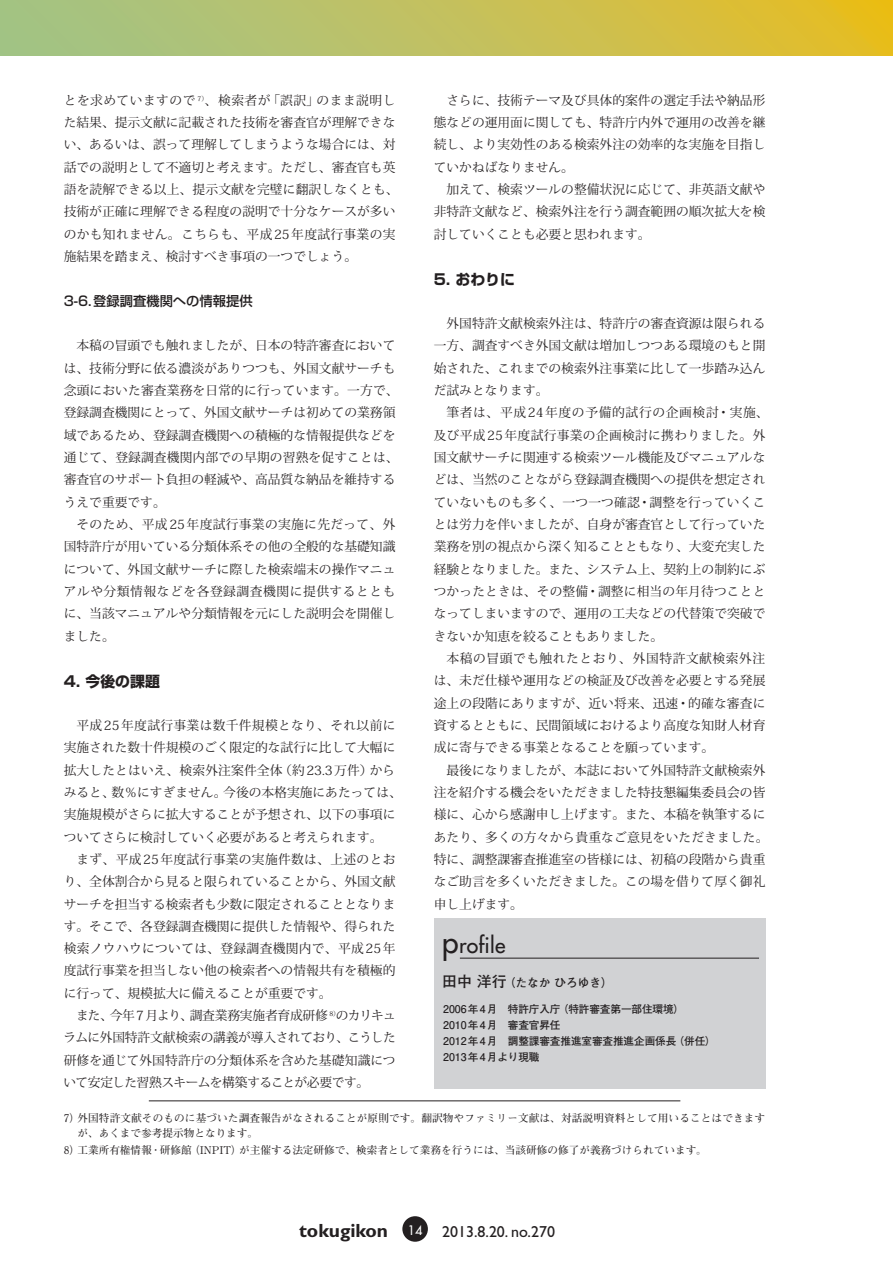
<style>
.page{position:relative;width:893px;height:1263px;background:#fff}
.page>*{position:absolute;margin:0;border:0;box-sizing:border-box;transform-origin:0 0}
.t1{font:21.3px "Futura";letter-spacing:.01em;color:#231f20}
.t2{font:15.9px "Gill Sans";color:#231f20}
.特集小見出し{font:700 14.85px "Shin Go Pro";color:#231f20}
.特集小見出し2{font:500 13.35px "Shin Go Pro";color:#231f20}
.特集本文{font:12.75px/22.4px "Koz Min Pro";color:#231f20;text-align:justify}
.プロフィール名前{font:700 11.7px "Futo Go B101 Pro";color:#231f20}
.注{font:700 10.65px/14.9px "Futo Min A101 Pro";color:#231f20}
.プロフィール{font:700 10.65px "Futo Go B101 Pro";letter-spacing:-.01em;color:#231f20}
.s1{font-size:29.7px}
.s2{font-size:14.85px}
.s3{font-weight:700;font-size:19.2px}
.s4{font-family:"Futura";font-size:12.75px;color:#fff}
</style>
<div class="page">
<div style="left:402px;top:1216px;width:26px;height:26px;background:#231f20;border-radius:50%"></div>
<svg style="left:0;top:0;width:892px;height:55px;background:#c2c05a"></svg>
<hr style="left:892px;top:0;width:1px;height:55px;background:#e9bd14">
<div style="left:434px;top:918px;width:331px;height:171px;background:#d1d2d4"></div>
<hr style="left:460px;top:958px;width:299px;height:1px;background:#231f20">
<hr style="left:149px;top:1100px;width:531px;height:1px;background:#231f20">
<p class="特集本文" style="left:64px;top:88px;width:336px;text-align:left">とを求めていますので <sup>7）</sup>、検索者が「誤訳」のまま説明した結果、提示文献に記載された技術を審査官が理解できない、あるいは、誤って理解してしまうような場合には、対話での説明として不適切と考えます。ただし、審査官も英語を読解できる以上、提示文献を完璧に翻訳しなくとも、技術が正確に理解できる程度の説明で十分なケースが多いのかも知れません。こちらも、平成25年度試行事業の実施結果を踏まえ、検討すべき事項の一つでしょう。</p>
<p class="特集小見出し2" style="left:64px;top:290px;width:190px">3-6.登録調査機関への情報提供</p>
<p class="特集本文" style="left:64px;top:334px;width:336px;text-align:left">　本稿の冒頭でも触れましたが、日本の特許審査においては、技術分野に依る濃淡がありつつも、外国文献サーチも念頭においた審査業務を日常的に行っています。一方で、登録調査機関にとって、外国文献サーチは初めての業務領域であるため、登録調査機関への積極的な情報提供などを通じて、登録調査機関内部での早期の習熟を促すことは、審査官のサポート負担の軽減や、高品質な納品を維持するうえで重要です。</p>
<p class="特集本文" style="left:64px;top:513px;width:333px">　そのため、平成25年度試行事業の実施に先だって、外国特許庁が用いている分類体系その他の全般的な基礎知識について、外国文献サーチに際した検索端末の操作マニュアルや分類情報などを各登録調査機関に提供するとともに、当該マニュアルや分類情報を元にした説明会を開催しました。</p>
<p class="特集小見出し" style="left:64px;top:670px;width:98px">4. 今後の課題</p>
<p class="特集本文" style="left:64px;top:714px;width:340px;text-align:left">　平成25年度試行事業は数千件規模となり、それ以前に実施された数十件規模のごく限定的な試行に比して大幅に拡大したとはいえ、検索外注案件全体（約23.3万件）からみると、数％にすぎません。今後の本格実施にあたっては、実施規模がさらに拡大することが予想され、以下の事項についてさらに検討していく必要があると考えられます。</p>
<p class="特集本文" style="left:64px;top:847px;width:333px">　まず、平成25年度試行事業の実施件数は、上述のとおり、全体割合から見ると限られていることから、外国文献サーチを担当する検索者も少数に限定されることとなります。そこで、各登録調査機関に提供した情報や、得られた検索ノウハウについては、登録調査機関内で、平成25年度試行事業を担当しない他の検索者への情報共有を積極的に行って、規模拡大に備えることが重要です。</p>
<p class="特集本文" style="left:63px;top:1004px;width:334px">　また、今年7月より、調査業務実施者育成研修 <sup>8）</sup>のカリキュラムに外国特許文献検索の講義が導入されており、こうした研修を通じて外国特許庁の分類体系を含めた基礎知識について安定した習熟スキームを構築することが必要です。</p>
<p class="特集本文" style="left:434px;top:88px;width:333px">　さらに、技術テーマ及び具体的案件の選定手法や納品形態などの運用面に関しても、特許庁内外で運用の改善を継続し、より実効性のある検索外注の効率的な実施を目指していかねばなりません。</p>
<p class="特集本文" style="left:434px;top:178px;width:333px">　加えて、検索ツールの整備状況に応じて、非英語文献や非特許文献など、検索外注を行う調査範囲の順次拡大を検討していくことも必要と思われます。</p>
<p class="特集小見出し" style="left:434px;top:268px;width:83px">5. おわりに</p>
<p class="特集本文" style="left:434px;top:312px;width:333px">　外国特許文献検索外注は、特許庁の審査資源は限られる一方、調査すべき外国文献は増加しつつある環境のもと開始された、これまでの検索外注事業に比して一歩踏み込んだ試みとなります。</p>
<p class="特集本文" style="left:434px;top:401px;width:336px;text-align:left;text-indent:13px">筆者は、平成24年度の予備的試行の企画検討・実施、及び平成25年度試行事業の企画検討に携わりました。外国文献サーチに関連する検索ツール機能及びマニュアルなどは、当然のことながら登録調査機関への提供を想定されていないものも多く、一つ一つ確認・調整を行っていくことは労力を伴いましたが、自身が審査官として行っていた業務を別の視点から深く知ることともなり、大変充実した経験となりました。また、システム上、契約上の制約にぶつかったときは、その整備・調整に相当の年月待つこととなってしまいますので、運用の工夫などの代替策で突破できないか知恵を絞ることもありました。</p>
<p class="特集本文" style="left:434px;top:647px;width:333px">　本稿の冒頭でも触れたとおり、外国特許文献検索外注は、未だ仕様や運用などの検証及び改善を必要とする発展途上の段階にありますが、近い将来、迅速・的確な審査に資するとともに、民間領域におけるより高度な知財人材育成に寄与できる事業となることを願っています。</p>
<p class="特集本文" style="left:434px;top:758px;width:336px;text-align:left;text-indent:13px">最後になりましたが、本誌において外国特許文献検索外注を紹介する機会をいただきました特技懇編集委員会の皆様に、心から感謝申し上げます。また、本稿を執筆するにあたり、多くの方々から貴重なご意見をいただきました。特に、調整課審査推進室の皆様には、初稿の段階から貴重なご助言を多くいただきました。この場を借りて厚く御礼申し上げます。</p>
<p class="t1" style="left:442px;top:931px;width:65px"><span class="s1">p</span>rofile</p>
<p class="プロフィール名前" style="left:442px;top:973px;width:172px"><span class="s2">田中 洋行</span>（たなか ひろゆき）</p>
<p class="プロフィール" style="left:443px;top:1000px;width:242px">2006年4月　特許庁入庁（特許審査第一部住環境）</p>
<p class="プロフィール" style="left:443px;top:1016px;width:119px">2010年4月　審査官昇任</p>
<p class="プロフィール" style="left:443px;top:1032px;width:274px">2012年4月　調整課審査推進室審査推進企画係長（併任）</p>
<p class="プロフィール" style="left:443px;top:1048px;width:98px">2013年4月より現職</p>
<p class="注" style="left:77px;top:1110px;width:689px;text-indent:-14px">7）外国特許文献そのものに基づいた調査報告がなされることが原則です。翻訳物やファミリー文献は、対話説明資料として用いることはできますが、あくまで参考提示物となります。</p>
<p class="注" style="left:64px;top:1141px;width:645px">8）工業所有権情報・研修館（INPIT）が主催する法定研修で、検索者として業務を行うには、当該研修の修了が義務づけられています。</p>
<p class="t2" style="left:299px;top:1222px;width:257px"><span class="s3">tokugikon</span> <span class="s4">14</span> 2013.8.20. no.270</p>
</div>
